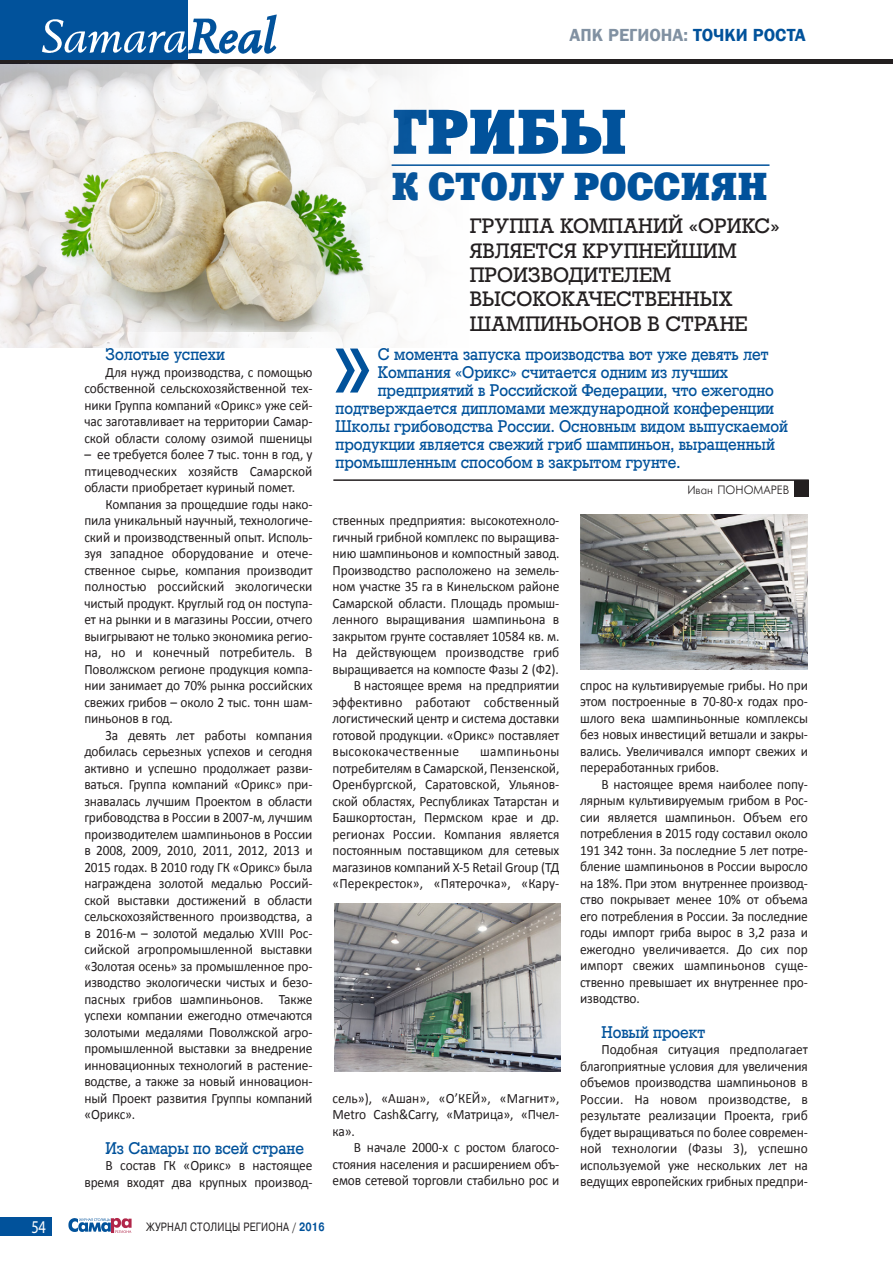
<style>
.page{position:relative;width:893px;height:1263px;background:#fff}
.page>*{position:absolute;margin:0;border:0;box-sizing:border-box;transform-origin:0 0}
.t1{font:62.85px "Xenia C";color:#01529b}
.t2{font:38.85px "Xenia C";color:#01529b}
.t3{font:20.4px/24.5px "Rodeo C";letter-spacing:.2em;color:#231f20}
.t4{font:20.4px/24.5px "Rodeo C";letter-spacing:.225em;color:#231f20}
.t5{font:600 18px "Franklin Gothic";color:#8191a2}
.t6{font:18px "Myriad Pro";color:#fff;scale:.8 1}
.t7{font:16.5px "Rodeo C";color:#01529b;scale:.94 1}
.t8{font:14.25px/16.5px "Calibri";letter-spacing:-.01em;color:#231f20;text-align:justify;scale:.94 1}
.t9{font:14.25px "Calibri";letter-spacing:.01em;color:#231f20;scale:.94 1}
.t10{font:14.25px "Calibri";letter-spacing:.025em;color:#231f20;scale:.94 1}
.t11{font:12px "Pragmatica C";letter-spacing:.025em;color:#231f20;scale:.8 1}
.t12{font:12px "Futuris";color:#231f20;scale:.95 1}
.s1{color:#01529b}
.s2{font-weight:700;color:#01529b}
</style>
<div class="page">
<div style="left:0;top:1217px;width:51px;height:18px;background:#01529b"></div>
<img style="left:68px;top:1218px;width:64px;height:15px">
<hr style="left:0;top:60px;width:893px;height:4px;background:#231f20">
<div style="left:0;top:0;width:187px;height:60px;background:#01529b"></div>
<img style="left:42px;top:13px;width:235px;height:43px">
<hr style="left:333px;top:479px;width:476px;height:2px;background:#231f20">
<div style="left:794px;top:480px;width:15px;height:17px;background:#231f20"></div>
<svg style="left:336px;top:348px;width:33px;height:44px"></svg>
<img style="left:0;top:64px;width:407px;height:284px">
<img style="left:55px;top:111px;width:314px;height:220px">
<hr style="left:392px;top:164px;width:377px;height:2px;background:#01529b">
<img style="left:335px;top:904px;width:225px;height:167px">
<img style="left:580px;top:515px;width:228px;height:155px">
<p class="t5" style="left:570px;top:24px;width:228px">АПК региона: <span class="s1">Точки роста</span></p>
<p class="t7" style="left:106px;top:345px;width:128px">Золотые успехи</p>
<p class="t8" style="left:84px;top:364px;width:244px;text-indent:21px">Для нужд производства, с помощью собственной сельскохозяйственной тех&shy;ники Группа компаний «Орикс» уже сей&shy;час заготавливает на территории Самар&shy;ской области солому озимой пшеницы</p>
<p class="t8" style="left:84px;top:446px;width:244px">– ее требуется более 7 тыс. тонн в год, у птицеводческих хозяйств Самарской области приобретает куриный помет.</p>
<p class="t8" style="left:84px;top:496px;width:244px;text-indent:21px">Компания за прощедшие годы нако&shy;пила уникальный научный, технологиче&shy;ский и производственный опыт. Исполь&shy;зуя западное оборудование и отече&shy;ственное сырье, компания производит полностью российский экологически чистый продукт. Круглый год он поступа&shy;ет на рынки и в магазины России, отчего выигрывают не только экономика регио&shy;на, но и конечный потребитель. В Поволжском регионе продукция компа&shy;нии занимает до 70% рынка российских свежих грибов – около 2 тыс. тонн шам&shy;пиньонов в год.</p>
<p class="t8" style="left:84px;top:727px;width:244px;text-indent:21px">За девять лет работы компания добилась серьезных успехов и сегодня активно и успешно продолжает разви&shy;ваться. Группа компаний «Орикс» при&shy;знавалась лучшим Проектом в области грибоводства в России в 2007-м, лучшим производителем шампиньонов в России в 2008, 2009, 2010, 2011, 2012, 2013 и 2015 годах. В 2010 году ГК «Орикс» была награждена золотой медалью Россий&shy;ской выставки достижений в области сельскохозяйственного производства, а в 2016-м – золотой медалью XVIII Рос&shy;сийской агропромышленной выставки «Золотая осень» за промышленное про&shy;изводство экологически чистых и безо&shy;пасных грибов шампиньонов. Также успехи компании ежегодно отмечаются золотыми медалями Поволжской агро&shy;промышленной выставки за внедрение инновационных технологий в растение&shy;водстве, а также за новый инновацион&shy;ный Проект развития Группы компаний «Орикс».</p>
<p class="t7" style="left:106px;top:1138px;width:213px">Из Самары по всей стране</p>
<p class="t8" style="left:84px;top:1157px;width:244px;text-align:right">В состав ГК «Орикс» в настоящее время входят два крупных производ-</p>
<h1 class="t1" style="left:392px;top:92px;width:237px">Грибы</h1>
<h2 class="t2" style="left:392px;top:162px;width:378px">к столу россиян</h2>
<h3 class="t3" style="left:470px;top:214px;width:260px">Группа компаний «Орикс</h3>
<h3 class="t3" style="left:770px;top:214px;width:11px">»</h3>
<h3 class="t3" style="left:470px;top:238px;width:269px">является крупнейшим произ</h3>
<h3 class="t3" style="left:541px;top:263px;width:132px">водителем</h3>
<h3 class="t3" style="left:470px;top:287px;width:47px">высокок</h3>
<h3 class="t4" style="left:470px;top:287px;width:279px;text-indent:105px">ачественных шампиньонов в стране</h3>
<p class="t7" style="left:378px;top:345px;width:417px">С момента запуска производства вот уже девять лет</p>
<p class="t7" style="left:378px;top:363px;width:374px">Компания «Орикс» считается одним из лучших</p>
<p class="t7" style="left:378px;top:381px;width:423px">предприятий в Российской Федерации, что ежегодно</p>
<p class="t7" style="left:336px;top:399px;width:468px">подтверждается дипломами международной конференции</p>
<p class="t7" style="left:336px;top:417px;width:483px">Школы грибоводства России. Основным видом выпускаемой</p>
<p class="t7" style="left:336px;top:435px;width:469px">продукции является свежий гриб шампиньон, выращенный</p>
<p class="t7" style="left:336px;top:453px;width:368px">промышленным способом в закрытом грунте.</p>
<p class="t8" style="left:333px;top:512px;width:243px">ственных предприятия: высокотехноло-</p>
<p class="t8" style="left:333px;top:529px;width:243px">гичный грибной комплекс по выращива-</p>
<p class="t8" style="left:333px;top:545px;width:243px">нию шампиньонов и компостный завод.</p>
<p class="t8" style="left:333px;top:562px;width:243px">Производство расположено на земель-</p>
<p class="t8" style="left:333px;top:578px;width:243px">ном участке 35 га в Кинельском районе</p>
<p class="t8" style="left:333px;top:595px;width:243px">Самарской области. Площадь промыш-</p>
<p class="t8" style="left:333px;top:611px;width:243px">ленного выращивания шампиньона в</p>
<p class="t8" style="left:333px;top:628px;width:243px">закрытом грунте составляет 10584 кв. м.</p>
<p class="t8" style="left:333px;top:644px;width:243px">На действующем производстве гриб</p>
<p class="t8" style="left:333px;top:661px;width:242px">выращивается на компосте Фазы 2 (Ф2).</p>
<p class="t8" style="left:354px;top:677px;width:220px">В настоящее время на предприятии</p>
<p class="t9" style="left:333px;top:693px;width:243px">эффективно работают собственный</p>
<p class="t8" style="left:333px;top:710px;width:243px">логистический центр и система доставки</p>
<p class="t8" style="left:333px;top:727px;width:243px">готовой продукции. «Орикс» поставляет</p>
<p class="t10" style="left:333px;top:743px;width:136px">высококачественные</p>
<p class="t8" style="left:333px;top:743px;width:243px;text-indent:148px">шампиньоны потребителям в Самарской, Пензенской, Оренбургской, Саратовской, Ульянов&shy;ской областях, Республиках Татарстан и Башкортостан, Пермском крае и др. регионах России. Компания является постоянным поставщиком для сетевых магазинов компаний X-5 Retail Group (ТД «Перекресток», «Пятерочка», «Кару-</p>
<p class="t8" style="left:333px;top:1090px;width:243px">сель»), «Ашан», «O’КЕЙ», «Магнит», Metro Cash&amp;Carry, «Матрица», «Пчел&shy;ка».</p>
<p class="t8" style="left:333px;top:1139px;width:243px;text-indent:21px">В начале 2000-х с ростом благосо&shy;стояния населения и расширением объ&shy;емов сетевой торговли стабильно рос и</p>
<p class="t12" style="left:687px;top:484px;width:109px">Иван ПОНОМАРЕВ</p>
<p class="t8" style="left:580px;top:677px;width:244px">спрос на культивируемые грибы. Но при этом построенные в 70-80-х годах про&shy;шлого века шампиньонные комплексы без новых инвестиций ветшали и закры&shy;вались. Увеличивался импорт свежих и переработанных грибов.</p>
<p class="t8" style="left:580px;top:776px;width:244px;text-indent:21px">В настоящее время наиболее попу&shy;лярным культивируемым грибом в Рос&shy;сии является шампиньон. Объем его потребления в 2015 году составил около 191 342 тонн. За последние 5 лет потре&shy;бление шампиньонов в России выросло на 18%. При этом внутреннее производ&shy;ство покрывает менее 10% от объема его потребления в России. За последние годы импорт гриба вырос в 3,2 раза и ежегодно увеличивается. До сих пор импорт свежих шампиньонов суще&shy;ственно превышает их внутреннее про&shy;изводство.</p>
<p class="t7" style="left:601px;top:1023px;width:112px">Новый проект</p>
<p class="t8" style="left:580px;top:1041px;width:244px;text-indent:21px">Подобная ситуация предполагает благоприятные условия для увеличения объемов производства шампиньонов в России. На новом производстве, в результате реализации Проекта, гриб будет выращиваться по более современ&shy;ной технологии (Фазы 3), успешно используемой уже нескольких лет на ведущих европейских грибных предпри-</p>
<p class="t6" style="left:31px;top:1215px;width:20px">54</p>
<p class="t11" style="left:146px;top:1221px;width:225px">ЖУРНАЛ СТОЛИЦЫ РЕГИОНА / <span class="s2">2016</span></p>
</div>
